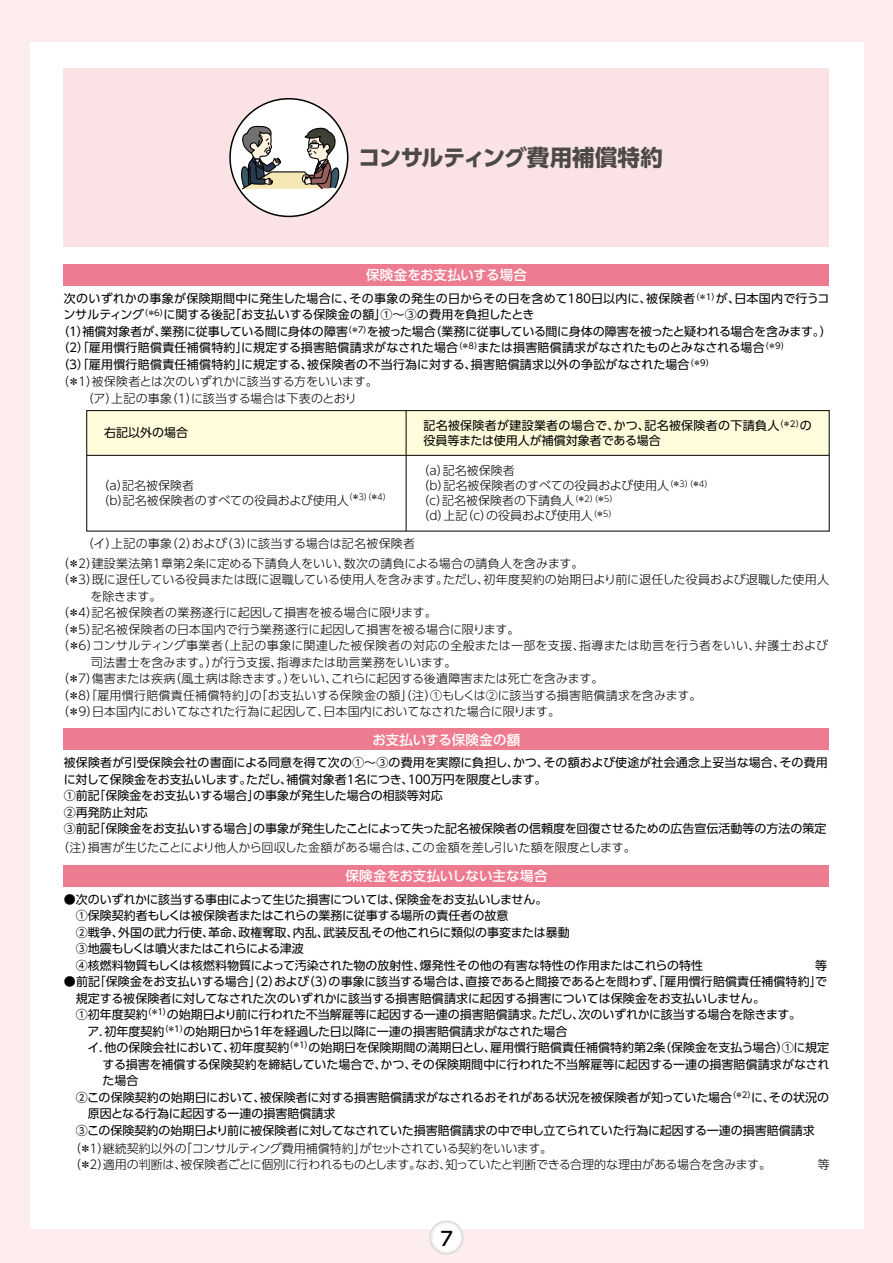
<style>
.page{position:relative;width:893px;height:1263px;background:#fdeeed}
.page>*{position:absolute;margin:0;border:0;box-sizing:border-box;transform-origin:0 0}
.t1{font:700 22.5px "UD Shin Go Pro";letter-spacing:-.025em;color:#4c4948}
.t2{font:500 19.2px "UD Shin Go Pro";color:#000}
.t3{font:500 13.5px "UD Shin Go Pro";letter-spacing:.005em;color:#fff}
.t4{font:12px/16.5px "UD Shin Go Pro";color:#000}
.t5{font:300 12px/15px "UD Shin Go Pro";color:#000}
.t6{font:300 12px "UD Shin Go Pro";letter-spacing:.02em;color:#000}
.t7{font:12px "UD Shin Go Pro";letter-spacing:.02em;color:#000}
.t8{font:300 12px/16.5px "UD Shin Go Pro";letter-spacing:-.025em;color:#000}
.t9{font:12px "UD Shin Go Pro";letter-spacing:-.025em;color:#000}
.t10{font:12px/15px "UD Shin Go Pro";letter-spacing:.025em;color:#000}
</style>
<div class="page">
<div style="left:30px;top:43px;width:833px;height:1186px;background:#fff"></div>
<div style="left:64px;top:68px;width:765px;height:179px;background:#fbe3e5"></div>
<div style="left:230px;top:99px;width:118px;height:117px;background:#fff;border-radius:50%"></div>
<div style="left:64px;top:729px;width:765px;height:21px;background:#ed7c90"></div>
<div style="left:64px;top:865px;width:765px;height:21px;background:#ed7c90"></div>
<div style="left:87px;top:411px;width:742px;height:44px;background:#fffcdb"></div>
<hr style="left:87px;top:455px;width:742px;height:1px;background:#000">
<div style="left:86px;top:410px;width:744px;height:121px;border:1px solid #000"></div>
<hr style="left:406px;top:411px;width:1px;height:120px;background:#000">
<svg style="left:240px;top:125px;width:100px;height:93px"></svg>
<div style="left:64px;top:264px;width:765px;height:21px;background:#ed7c90"></div>
<svg style="left:429px;top:1220px;width:34px;height:34px"></svg>
<h1 class="t1" style="left:358px;top:139px;width:306px">コンサルティング費用補償特約</h1>
<p class="t3" style="left:366px;top:264px;width:163px">保険金をお支払いする場合</p>
<p class="t4" style="left:64px;top:289px;width:767px">次のいずれかの事象が保険期間中に発生した場合に、その事象の発生の日からその日を含めて１８０日以内に、被保険者<sup>（＊１）</sup>が、日本国内で行うコ</p>
<p class="t4" style="left:63px;top:306px;width:473px">ンサルティング<sup>（＊６）</sup>に関する後記「お支払いする保険金の額」①～③の費用を負担したとき</p>
<p class="t9" style="left:57px;top:321px;width:776px">（１）補償対象者が、業務に従事している間に身体の障害<sup>（＊７）</sup>を被った場合（業務に従事している間に身体の障害を被ったと疑われる場合を含みます。）</p>
<p class="t7" style="left:57px;top:338px;width:733px">（２「）雇用慣行賠償責任補償特約」に規定する損害賠償請求がなされた場合<sup>（＊8）</sup>または損害賠償請求がなされたものとみなされる場合<sup>（＊9）</sup></p>
<p class="t7" style="left:57px;top:354px;width:658px">（３「）雇用慣行賠償責任補償特約」に規定する、被保険者の不当行為に対する、損害賠償請求以外の争訟がなされた場合<sup>（＊9）</sup></p>
<p class="t5" style="left:57px;top:373px;width:322px;line-height:16.5px;text-align:center">（＊１）被保険者とは次のいずれかに該当する方をいいます。（ア）上記の事象（１）に該当する場合は下表のとおり</p>
<p class="t4" style="left:104px;top:424px;width:86px">右記以外の場合</p>
<p class="t5" style="left:97px;top:477px;width:295px">（ａ）記名被保険者<br>（ｂ）記名被保険者のすべての役員および使用人<sup>（＊３（）＊４）</sup></p>
<p class="t6" style="left:82px;top:534px;width:335px">（イ）上記の事象（2）および（3）に該当する場合は記名被保険者</p>
<p class="t10" style="left:423px;top:418px;width:390px">記名被保険者が建設業者の場合で、かつ、記名被保険者の下請負人<sup>（＊２）</sup>の役員等または使用人が補償対象者である場合</p>
<p class="t5" style="left:417px;top:462px;width:297px">（ａ）記名被保険者<br>（ｂ）記名被保険者のすべての役員および使用人<sup>（＊３（）＊４）</sup>（ｃ）記名被保険者の下請負人<sup>（＊２（）＊５）<br></sup>（ｄ）上記（ｃ）の役員および使用人<sup>（＊５）</sup></p>
<p class="t6" style="left:57px;top:553px;width:528px">（＊２）建設業法第1章第2条に定める下請負人をいい、数次の請負による場合の請負人を含みます。</p>
<p class="t5" style="left:57px;top:572px;width:773px">（＊３）既に退任している役員または既に退職している使用人を含みます。ただし、初年度契約の始期日より前に退任した役員および退職した使用人</p>
<p class="t5" style="left:90px;top:588px;width:72px">を除きます。</p>
<p class="t5" style="left:57px;top:605px;width:381px">（＊４）記名被保険者の業務遂行に起因して損害を被る場合に限ります。</p>
<p class="t5" style="left:57px;top:621px;width:464px">（＊５）記名被保険者の日本国内で行う業務遂行に起因して損害を被る場合に限ります。</p>
<p class="t6" style="left:57px;top:636px;width:772px">（＊６）コンサルティング事業者（上記の事象に関連した被保険者の対応の全般または一部を支援、指導または助言を行う者をいい、弁護士および</p>
<p class="t5" style="left:91px;top:654px;width:367px">司法書士を含みます。）が行う支援、指導または助言業務をいいます。</p>
<p class="t5" style="left:57px;top:671px;width:548px">（＊７）傷害または疾病（風土病は除きます。）をいい、これらに起因する後遺障害または死亡を含みます。</p>
<p class="t6" style="left:57px;top:685px;width:646px">（＊８「）雇用慣行賠償責任補償特約」の「お支払いする保険金の額（」注）①もしくは②に該当する損害賠償請求を含みます。</p>
<p class="t5" style="left:57px;top:704px;width:504px">（＊9）日本国内においてなされた行為に起因して、日本国内においてなされた場合に限ります。</p>
<p class="t3" style="left:372px;top:729px;width:149px">お支払いする保険金の額</p>
<p class="t4" style="left:64px;top:754px;width:766px">被保険者が引受保険会社の書面による同意を得て次の①～③の費用を実際に負担し、かつ、その額および使途が社会通念上妥当な場合、その費用に対して保険金をお支払いします。ただし、補償対象者１名につき、１００万円を限度とします。<br>①前記「保険金をお支払いする場合」の事象が発生した場合の相談等対応<br>②再発防止対応<br>③前記「保険金をお支払いする場合」の事象が発生したことによって失った記名被保険者の信頼度を回復させるための広告宣伝活動等の方法の策定</p>
<p class="t3" style="left:345px;top:865px;width:204px">保険金をお支払いしない主な場合</p>
<p class="t5" style="left:57px;top:839px;width:580px">（注）損害が生じたことにより他人から回収した金額がある場合は、この金額を差し引いた額を限度とします。</p>
<p class="t4" style="left:64px;top:891px;width:765px">●次のいずれかに該当する事由によって生じた損害については、保険金をお支払いしません。<br>　①保険契約者もしくは被保険者またはこれらの業務に従事する場所の責任者の故意<br>　②戦争、外国の武力行使、革命、政権奪取、内乱、武装反乱その他これらに類似の事変または暴動<br>　③地震もしくは噴火またはこれらによる津波<br>　④核燃料物質もしくは核燃料物質によって汚染された物の放射性、爆発性その他の有害な特性の作用またはこれらの特性　　　　　　　　　 等</p>
<p class="t4" style="left:64px;top:973px;width:765px">●前記「保険金をお支払いする場合」（2）および（3）の事象に該当する場合は、直接であると間接であるとを問わず、「雇用慣行賠償責任補償特約」で</p>
<p class="t4" style="left:76px;top:990px;width:691px">規定する被保険者に対してなされた次のいずれかに該当する損害賠償請求に起因する損害については保険金をお支払いしません。</p>
<p class="t4" style="left:64px;top:1006px;width:739px">　①初年度契約<sup>（＊１）</sup>の始期日より前に行われた不当解雇等に起因する一連の損害賠償請求。ただし、次のいずれかに該当する場合を除きます。</p>
<p class="t4" style="left:76px;top:1023px;width:493px">　ア．初年度契約<sup>（＊１）</sup>の始期日から１年を経過した日以降に一連の損害賠償請求がなされた場合</p>
<p class="t4" style="left:87px;top:1039px;width:743px">イ．他の保険会社において、初年度契約<sup>（＊１）</sup>の始期日を保険期間の満期日とし、雇用慣行賠償責任補償特約第２条（保険金を支払う場合）①に規定</p>
<p class="t4" style="left:103px;top:1056px;width:728px">する損害を補償する保険契約を締結していた場合で、かつ、その保険期間中に行われた不当解雇等に起因する一連の損害賠償請求がなされ</p>
<p class="t4" style="left:103px;top:1072px;width:37px">た場合</p>
<p class="t4" style="left:76px;top:1089px;width:755px">②この保険契約の始期日において、被保険者に対する損害賠償請求がなされるおそれがある状況を被保険者が知っていた場合<sup>（＊２）</sup>に、その状況の</p>
<p class="t4" style="left:88px;top:1105px;width:249px">原因となる行為に起因する一連の損害賠償請求</p>
<p class="t4" style="left:76px;top:1122px;width:740px">③この保険契約の始期日より前に被保険者に対してなされていた損害賠償請求の中で申し立てられていた行為に起因する一連の損害賠償請求</p>
<p class="t8" style="left:69px;top:1140px;width:762px">（＊１）継続契約以外の「コンサルティング費用補償特約」がセットされている契約をいいます。<br>（＊２）適用の判断は、被保険者ごとに個別に行われるものとします。なお、知っていたと判断できる合理的な理由がある場合を含みます。　　　　 等</p>
<h2 class="t2" style="left:441px;top:1222px;width:14px">7</h2>
</div>
